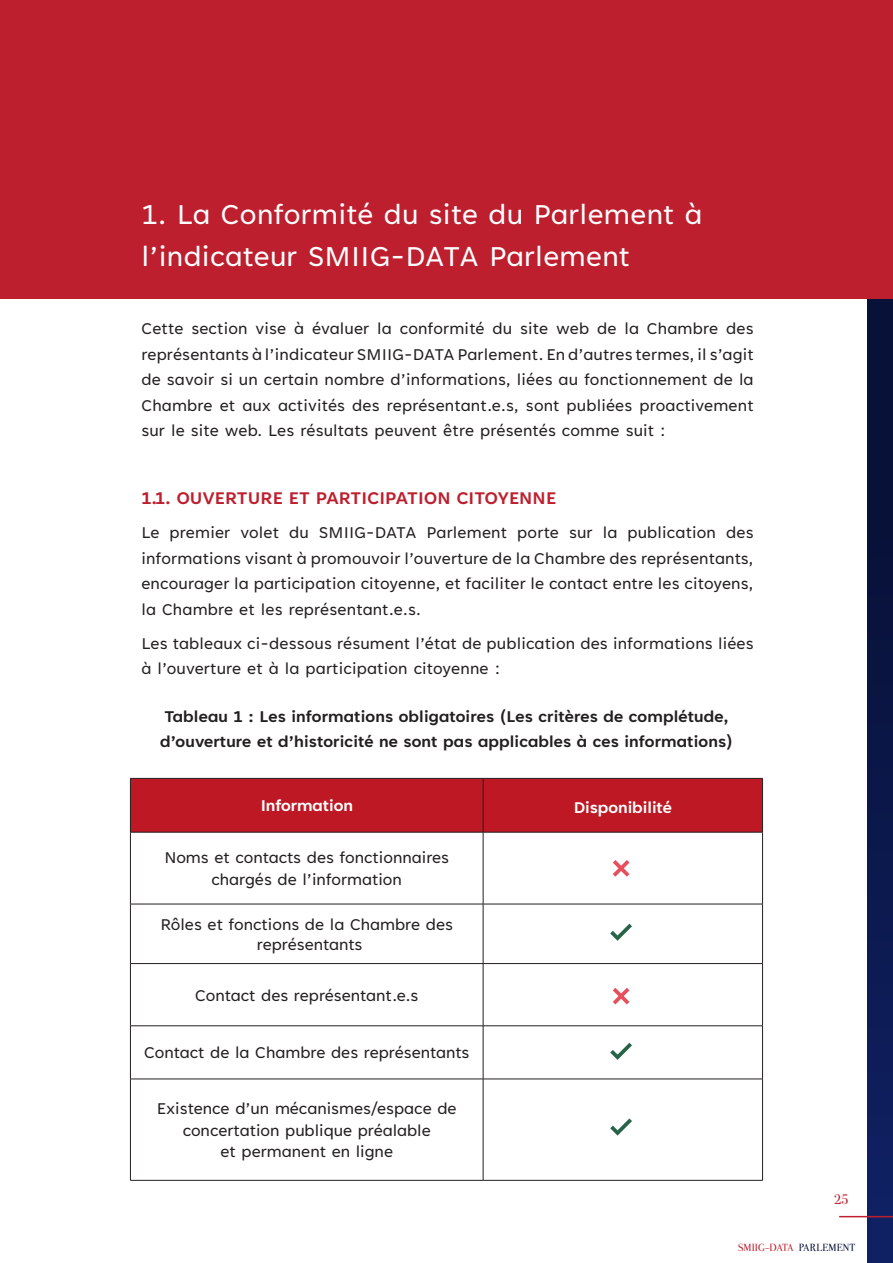
<style>
.page{position:relative;width:893px;height:1263px;background:#fff}
.page>*{position:absolute;margin:0;border:0;box-sizing:border-box;transform-origin:0 0}
.t1{font:31.5px/42px "Tenorite";letter-spacing:.01em;color:#fff}
.t2{font:700 19.5px "Tenorite";letter-spacing:.01em;color:#be1f2e}
.t3{font:18px/25.5px "Tenorite";color:#231f20;text-align:justify}
.t4{font:700 18px/25.5px "Tenorite";letter-spacing:.01em;color:#231f20}
.t5{font:700 18px "Tenorite";color:#fff}
.t6{font:12px "Valentina";color:#be1f2e}
.t7{font:9px "Valentina";color:#be1f2e}
.s1{color:#081137}
</style>
<div class="page">
<svg style="left:867px;top:299px;width:26px;height:964px;background:#0b1749"></svg>
<hr style="left:839px;top:1216px;width:54px;height:1px;background:#be1f2e">
<div style="left:0;top:0;width:893px;height:299px;background:#be1f2e"></div>
<div style="left:131px;top:779px;width:631px;height:53px;background:#bd1823"></div>
<hr style="left:130px;top:778px;width:353px;height:1px;background:#231f20">
<hr style="left:130px;top:778px;width:1px;height:54px;background:#231f20">
<hr style="left:483px;top:778px;width:280px;height:1px;background:#231f20">
<hr style="left:483px;top:778px;width:1px;height:54px;background:#231f20">
<hr style="left:762px;top:778px;width:1px;height:54px;background:#231f20">
<hr style="left:130px;top:832px;width:353px;height:1px;background:#231f20">
<hr style="left:130px;top:832px;width:1px;height:72px;background:#231f20">
<hr style="left:483px;top:832px;width:280px;height:1px;background:#231f20">
<hr style="left:483px;top:832px;width:1px;height:72px;background:#231f20">
<hr style="left:762px;top:832px;width:1px;height:72px;background:#231f20">
<hr style="left:130px;top:904px;width:353px;height:1px;background:#231f20">
<hr style="left:130px;top:904px;width:1px;height:59px;background:#231f20">
<hr style="left:483px;top:904px;width:280px;height:1px;background:#231f20">
<hr style="left:483px;top:904px;width:1px;height:59px;background:#231f20">
<hr style="left:762px;top:904px;width:1px;height:59px;background:#231f20">
<hr style="left:130px;top:963px;width:353px;height:1px;background:#231f20">
<hr style="left:130px;top:964px;width:1px;height:61px;background:#231f20">
<hr style="left:483px;top:963px;width:280px;height:1px;background:#231f20">
<hr style="left:483px;top:964px;width:1px;height:61px;background:#231f20">
<hr style="left:762px;top:964px;width:1px;height:61px;background:#231f20">
<hr style="left:130px;top:1025px;width:353px;height:1px;background:#231f20">
<hr style="left:130px;top:1026px;width:1px;height:53px;background:#231f20">
<hr style="left:483px;top:1025px;width:280px;height:1px;background:#231f20">
<hr style="left:483px;top:1026px;width:1px;height:53px;background:#231f20">
<hr style="left:762px;top:1026px;width:1px;height:53px;background:#231f20">
<hr style="left:130px;top:1079px;width:353px;height:1px;background:#231f20">
<hr style="left:130px;top:1079px;width:1px;height:101px;background:#231f20">
<hr style="left:483px;top:1079px;width:280px;height:1px;background:#231f20">
<hr style="left:483px;top:1079px;width:1px;height:101px;background:#231f20">
<hr style="left:762px;top:1079px;width:1px;height:101px;background:#231f20">
<hr style="left:130px;top:1180px;width:353px;height:1px;background:#231f20">
<hr style="left:483px;top:1180px;width:280px;height:1px;background:#231f20">
<svg style="left:613px;top:860px;width:16px;height:17px"></svg>
<svg style="left:613px;top:988px;width:16px;height:16px"></svg>
<svg style="left:610px;top:924px;width:22px;height:17px"></svg>
<svg style="left:610px;top:1043px;width:22px;height:17px"></svg>
<svg style="left:610px;top:1118px;width:22px;height:17px"></svg>
<p class="t1" style="left:141px;top:195px;width:562px">1. La Conformité du site du Parlement à l’indicateur SMIIG-DATA Parlement</p>
<p class="t3" style="left:141px;top:317px;width:614px">Cette section vise à évaluer la conformité du site web de la Chambre des représentants à l’indicateur SMIIG-DATA Parlement. En d’autres termes, il s’agit de savoir si un certain nombre d’informations, liées au fonctionnement de la Chambre et aux activités des représentant.e.s, sont publiées proactivement sur le site web. Les résultats peuvent être présentés comme suit :</p>
<p class="t2" style="left:141px;top:488px;width:416px">1.1. OUVERTURE ET PARTICIPATION CITOYENNE</p>
<p class="t3" style="left:141px;top:521px;width:614px">Le premier volet du SMIIG-DATA Parlement porte sur la publication des informations visant à promouvoir l’ouverture de la Chambre des représentants, encourager la participation citoyenne, et faciliter le contact entre les citoyens, la Chambre et les représentant.e.s.</p>
<p class="t3" style="left:141px;top:631px;width:614px">Les tableaux ci-dessous résument l’état de publication des informations liées à l’ouverture et à la participation citoyenne :</p>
<p class="t4" style="left:160px;top:705px;width:574px">Tableau 1 : Les informations obligatoires (Les critères de complétude, d’ouverture et d’historicité ne sont pas applicables à ces informations)</p>
<p class="t5" style="left:261px;top:796px;width:94px">Information</p>
<p class="t5" style="left:574px;top:798px;width:99px">Disponibilité</p>
<p class="t3" style="left:164px;top:848px;width:286px;line-height:21.6px;text-align:center">Noms et contacts des fonctionnaires chargés de l’information</p>
<p class="t3" style="left:160px;top:913px;width:294px">Rôles et fonctions de la Chambre des</p>
<p class="t3" style="left:257px;top:932px;width:107px">représentants</p>
<p class="t3" style="left:195px;top:983px;width:225px">Contact des représentant.e.s</p>
<p class="t3" style="left:144px;top:1041px;width:327px">Contact de la Chambre des représentants</p>
<p class="t3" style="left:157px;top:1099px;width:301px;line-height:21.6px;text-align:center">Existence d’un mécanismes/espace de concertation publique préalable</p>
<p class="t3" style="left:220px;top:1140px;width:174px">et permanent en ligne</p>
<p class="t6" style="left:834px;top:1191px;width:16px">25</p>
<p class="t7" style="left:738px;top:1241px;width:119px">SMIIG-DATA <span class="s1">PARLEMENT</span></p>
</div>
